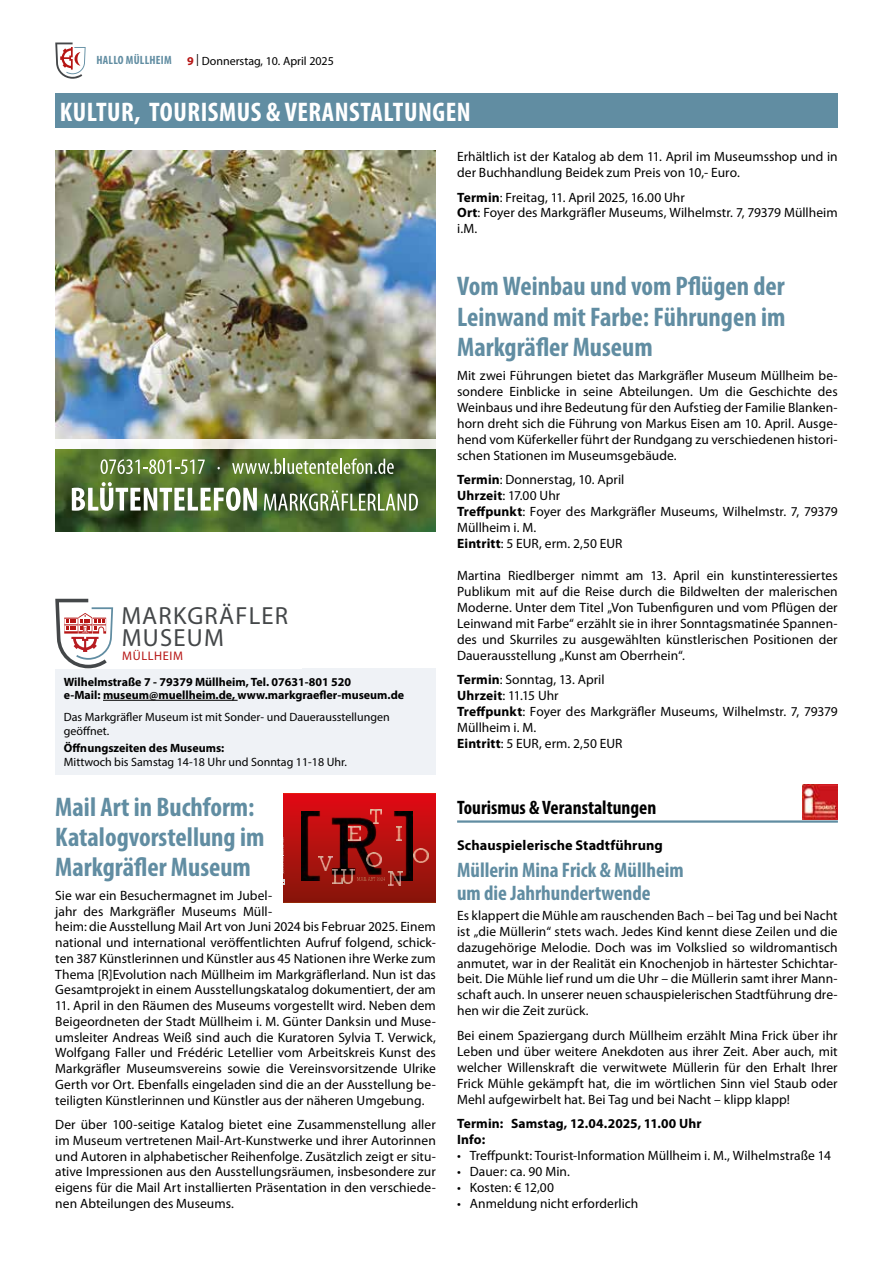
<style>
.page{position:relative;width:893px;height:1263px;background:#fff}
.page>*{position:absolute;margin:0;border:0;box-sizing:border-box;transform-origin:0 0}
.t1{font:700 condensed 27px/30px "Myriad Pro";color:#618da2}
.t2{font:700 condensed 27px "Myriad Pro";letter-spacing:.02em;color:#fff}
.t3{font:24.9px "Myriad Pro";letter-spacing:.05em;color:#444749}
.t4{font:700 condensed 21px/22.6px "Myriad Pro";color:#618da2}
.t5{font:700 condensed 19.5px "Myriad Pro";color:#000}
.t6{font:700 14.25px "Myriad Pro";letter-spacing:.01em;color:#000}
.t7{font:13.5px/15.9px "Myriad Pro";letter-spacing:.005em;color:#000;text-align:justify}
.t8{font:700 13.5px/15.9px "Myriad Pro";letter-spacing:.01em;color:#000}
.t9{font:12.45px "Myriad Pro";letter-spacing:.05em;color:#b61615}
.t10{font:12px/13.5px "Myriad Pro";color:#000}
.t11{font:700 12px/13.5px "Myriad Pro";color:#000}
.t12{font:700 condensed 12px "Myriad Pro";letter-spacing:.02em;color:#618da2}
.s1{font-weight:700;color:#b61615}
.s2{font-weight:700}
</style>
<div class="page">
<svg style="left:55px;top:43px;width:31px;height:36px"></svg>
<div style="left:55px;top:94px;width:783px;height:34px;background:#618da2"></div>
<img style="left:55px;top:151px;width:381px;height:289px">
<img style="left:55px;top:440px;width:381px;height:91px">
<svg style="left:72px;top:482px;width:185px;height:29px"></svg>
<svg style="left:264px;top:490px;width:154px;height:21px"></svg>
<svg style="left:101px;top:459px;width:104px;height:15px"></svg>
<svg style="left:232px;top:458px;width:162px;height:16px"></svg>
<div style="left:55px;top:668px;width:381px;height:106px;background:#eff2f6"></div>
<hr style="left:103px;top:700px;width:135px;height:1px;background:#000">
<svg style="left:55px;top:599px;width:58px;height:69px"></svg>
<hr style="left:457px;top:820px;width:381px;height:3px;background:#618da2">
<img style="left:802px;top:784px;width:36px;height:35px">
<div style="left:283px;top:793px;width:153px;height:109px;background:linear-gradient(to bottom,#df0b14,#87180c)"></div>
<hr style="left:283px;top:793px;width:153px;height:1px;background:#fdc300">
<hr style="left:283px;top:902px;width:153px;height:1px;background:#fdc300">
<img style="left:301px;top:812px;width:111px;height:69px">
<svg style="left:349px;top:827px;width:11px;height:13px"></svg>
<img style="left:318px;top:856px;width:15px;height:14px">
<img style="left:367px;top:852px;width:14px;height:14px">
<img style="left:332px;top:869px;width:9px;height:14px">
<img style="left:341px;top:869px;width:13px;height:14px">
<img style="left:370px;top:809px;width:11px;height:14px">
<svg style="left:397px;top:827px;width:5px;height:13px"></svg>
<img style="left:414px;top:848px;width:14px;height:15px">
<img style="left:388px;top:872px;width:15px;height:14px">
<svg style="left:283px;top:837px;width:2px;height:48px"></svg>
<img style="left:358px;top:877px;width:26px;height:3px">
<p class="t12" style="left:96px;top:52px;width:77px">HALLO MÜLLHEIM</p>
<h1 class="t2" style="left:60px;top:95px;width:413px">KULTUR, TOURISMUS &amp; VERANSTALTUNGEN</h1>
<p class="t10" style="left:187px;top:54px;width:148px"><span class="s1">9</span> | Donnerstag, 10. April 2025</p>
<h2 class="t3" style="left:121px;top:601px;width:168px">MARKGRÄFLER</h2>
<h2 class="t3" style="left:122px;top:622px;width:104px">MUSEUM</h2>
<p class="t9" style="left:122px;top:648px;width:62px">MÜLLHEIM</p>
<p class="t11" style="left:64px;top:674px;width:342px">Wilhelmstraße 7 - 79379 Müllheim, Tel. 07631-801 520<br>e-Mail: museum@muellheim.de, www.markgraefler-museum.de</p>
<p class="t10" style="left:64px;top:710px;width:327px">Das Markgräfler Museum ist mit Sonder- und Dauerausstellungen geöffnet.</p>
<p class="t11" style="left:64px;top:741px;width:162px">Öffnungszeiten des Museums:</p>
<p class="t10" style="left:64px;top:755px;width:285px">Mittwoch bis Samstag 14-18 Uhr und Sonntag 11-18 Uhr.</p>
<h1 class="t1" style="left:55px;top:791px;width:211px">Mail Art in Buchform:<br>Katalogvorstellung im<br>Markgräfler Museum</h1>
<p class="t7" style="left:55px;top:888px;width:382px;text-align:left">Sie war ein Besuchermagnet im Jubel-<br>jahr des Markgräfler Museums Müll-<br>heim: die Ausstellung Mail Art von Juni 2024 bis Februar 2025. Einem national und international veröffentlichten Aufruf folgend, schick&shy;ten 387 Künstlerinnen und Künstler aus 45 Nationen ihre Werke zum Thema [R]Evolution nach Müllheim im Markgräflerland. Nun ist das Gesamtprojekt in einem Ausstellungskatalog dokumentiert, der am</p>
<p class="t7" style="left:55px;top:998px;width:382px">11. April in den Räumen des Museums vorgestellt wird. Neben dem Beigeordneten der Stadt Müllheim i. M. Günter Danksin und Muse&shy;umsleiter Andreas Weiß sind auch die Kuratoren Sylvia T. Verwick, Wolfgang Faller und Frédéric Letellier vom Arbeitskreis Kunst des Markgräfler Museumsvereins sowie die Vereinsvorsitzende Ulrike Gerth vor Ort. Ebenfalls eingeladen sind die an der Ausstellung be&shy;teiligten Künstlerinnen und Künstler aus der näheren Umgebung.</p>
<p class="t7" style="left:55px;top:1117px;width:382px">Der über 100-seitige Katalog bietet eine Zusammenstellung aller im Museum vertretenen Mail-Art-Kunstwerke und ihrer Autorinnen und Autoren in alphabetischer Reihenfolge. Zusätzlich zeigt er situ&shy;ative Impressionen aus den Ausstellungsräumen, insbesondere zur eigens für die Mail Art installierten Präsentation in den verschiede&shy;nen Abteilungen des Museums.</p>
<p class="t7" style="left:457px;top:149px;width:382px">Erhältlich ist der Katalog ab dem 11. April im Museumsshop und in der Buchhandlung Beidek zum Preis von 10,- Euro.</p>
<p class="t7" style="left:457px;top:189px;width:382px;text-align:left"><span class="s2">Termin</span>: Freitag, 11. April 2025, 16.00 Uhr<br><span class="s2">Ort</span>: Foyer des Markgräfler Museums, Wilhelmstr. 7, 79379 Müllheim i.M.</p>
<h1 class="t1" style="left:457px;top:271px;width:330px;text-align:justify">Vom Weinbau und vom Pflügen der Leinwand mit Farbe: Führungen im Markgräfler Museum</h1>
<p class="t7" style="left:457px;top:368px;width:382px">Mit zwei Führungen bietet das Markgräfler Museum Müllheim be&shy;sondere Einblicke in seine Abteilungen. Um die Geschichte des Weinbaus und ihre Bedeutung für den Aufstieg der Familie Blanken&shy;horn dreht sich die Führung von Markus Eisen am 10. April. Ausge&shy;hend vom Küferkeller führt der Rundgang zu verschiedenen histori&shy;schen Stationen im Museumsgebäude.</p>
<p class="t7" style="left:457px;top:472px;width:382px;text-align:left"><span class="s2">Termin</span>: Donnerstag, 10. April<br><span class="s2">Uhrzeit</span>: 17.00 Uhr<br><span class="s2">Treffpunkt</span>: Foyer des Markgräfler Museums, Wilhelmstr. 7, 79379<br>Müllheim i. M.<br><span class="s2">Eintritt</span>: 5 EUR, erm. 2,50 EUR</p>
<p class="t7" style="left:457px;top:568px;width:382px">Martina Riedlberger nimmt am 13. April ein kunstinteressiertes Publikum mit auf die Reise durch die Bildwelten der malerischen Moderne. Unter dem Titel „Von Tubenfiguren und vom Pflügen der Leinwand mit Farbe“ erzählt sie in ihrer Sonntagsmatinée Spannen&shy;des und Skurriles zu ausgewählten künstlerischen Positionen der Dauerausstellung „Kunst am Oberrhein“.</p>
<p class="t7" style="left:457px;top:672px;width:382px;text-align:left"><span class="s2">Termin</span>: Sonntag, 13. April<br><span class="s2">Uhrzeit</span>: 11.15 Uhr<br><span class="s2">Treffpunkt</span>: Foyer des Markgräfler Museums, Wilhelmstr. 7, 79379<br>Müllheim i. M.<br><span class="s2">Eintritt</span>: 5 EUR, erm. 2,50 EUR</p>
<h3 class="t5" style="left:457px;top:795px;width:201px">Tourismus &amp; Veranstaltungen</h3>
<p class="t6" style="left:457px;top:837px;width:207px">Schauspielerische Stadtführung</p>
<h3 class="t4" style="left:457px;top:858px;width:228px">Müllerin Mina Frick &amp; Müllheim um die Jahrhundertwende</h3>
<p class="t7" style="left:457px;top:907px;width:382px">Es klappert die Mühle am rauschenden Bach – bei Tag und bei Nacht ist „die Müllerin“ stets wach. Jedes Kind kennt diese Zeilen und die dazugehörige Melodie. Doch was im Volkslied so wildromantisch anmutet, war in der Realität ein Knochenjob in härtester Schichtar&shy;beit. Die Mühle lief rund um die Uhr – die Müllerin samt ihrer Mann&shy;schaft auch. In unserer neuen schauspielerischen Stadtführung dre&shy;hen wir die Zeit zurück.</p>
<p class="t7" style="left:457px;top:1027px;width:382px">Bei einem Spaziergang durch Müllheim erzählt Mina Frick über ihr Leben und über weitere Anekdoten aus ihrer Zeit. Aber auch, mit welcher Willenskraft die verwitwete Müllerin für den Erhalt Ihrer Frick Mühle gekämpft hat, die im wörtlichen Sinn viel Staub oder Mehl aufgewirbelt hat. Bei Tag und bei Nacht – klipp klapp!</p>
<p class="t8" style="left:457px;top:1115px;width:246px">Termin: Samstag, 12.04.2025, 11.00 Uhr<br>Info:</p>
<p class="t7" style="left:457px;top:1147px;width:375px">• Treffpunkt: Tourist-Information Müllheim i. M., Wilhelmstraße 14</p>
<p class="t7" style="left:457px;top:1163px;width:114px">• Dauer: ca. 90 Min.</p>
<p class="t7" style="left:457px;top:1179px;width:98px">• Kosten: € 12,00</p>
<p class="t7" style="left:457px;top:1195px;width:183px">• Anmeldung nicht erforderlich</p>
</div>
